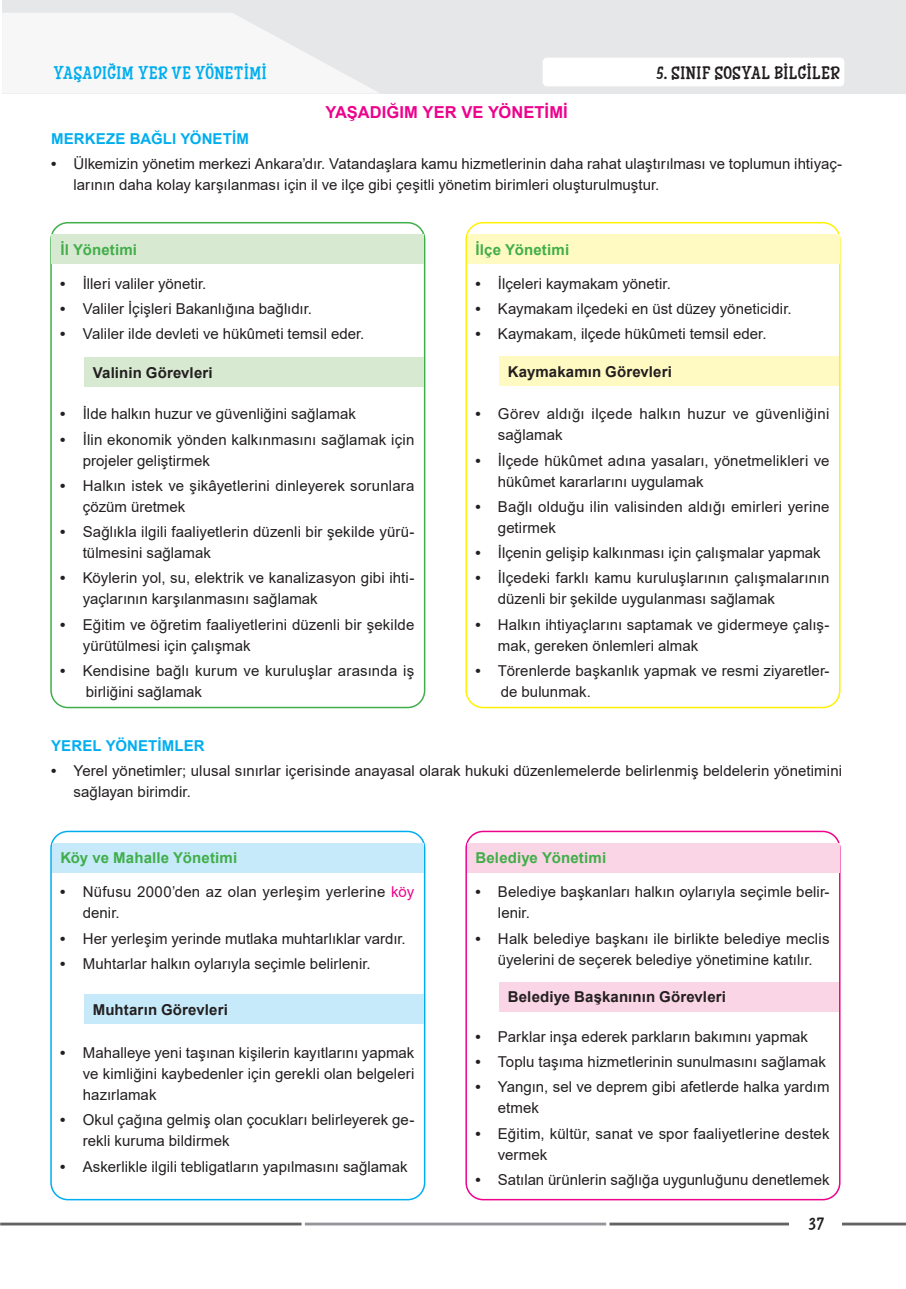
<style>
.page{position:relative;width:906px;height:1289px;background:#fff}
.page>*{position:absolute;margin:0;border:0;box-sizing:border-box;transform-origin:0 0}
.t1{font:700 18px "i Ciel Cucho";color:#231f20}
.t2{font:700 18px "i Ciel Cucho";color:#00aeef}
.t3{font:700 16.5px "Arial";letter-spacing:.005em;color:#ed028c}
.t4{font:15px/21px "Arial";letter-spacing:.005em;color:#231f20}
.t5{font:700 15px "Arial";letter-spacing:.01em;color:#231f20}
.t6{font:700 15px "Arial";letter-spacing:.01em;color:#40ae49}
.t7{font:700 15px "Arial";letter-spacing:.01em;color:#00aeef}
.s1{font-weight:700}
.s2{color:#ed028c}
</style>
<div class="page">
<hr style="left:609px;top:1222px;width:297px;height:3px;background:#636366">
<hr style="left:305px;top:1222px;width:301px;height:3px;background:#939598">
<hr style="left:0;top:1222px;width:301px;height:3px;background:#636366">
<div style="left:2px;top:0;width:904px;height:94px;background:#e6e7e9"></div>
<svg style="left:2px;top:13px;width:376px;height:80px"></svg>
<div style="left:542px;top:58px;width:302px;height:28px;background:#fff;border-radius:4px"></div>
<div style="left:789px;top:1210px;width:53px;height:26px;background:#fff"></div>
<div style="left:50px;top:222px;width:375px;height:486px;border:2px solid #40ae49;border-radius:17px"></div>
<div style="left:50px;top:830px;width:375px;height:370px;border:2px solid #00aeef;border-radius:17px"></div>
<div style="left:465px;top:222px;width:375px;height:486px;border:2px solid #fff101;border-radius:17px"></div>
<div style="left:465px;top:830px;width:375px;height:370px;border:2px solid #ed028c;border-radius:17px"></div>
<div style="left:52px;top:234px;width:372px;height:30px;background:#d8e9d2"></div>
<div style="left:52px;top:843px;width:372px;height:29px;background:#c6eafa"></div>
<div style="left:467px;top:234px;width:372px;height:30px;background:#fffac1"></div>
<div style="left:467px;top:843px;width:372px;height:29px;background:#fad5e5"></div>
<div style="left:84px;top:357px;width:340px;height:30px;background:#d8e9d2"></div>
<div style="left:84px;top:994px;width:340px;height:29px;background:#c6eafa"></div>
<div style="left:499px;top:357px;width:340px;height:29px;background:#fffac1"></div>
<div style="left:499px;top:982px;width:340px;height:29px;background:#fad5e5"></div>
<p class="t2" style="left:53px;top:59px;width:215px">YAŞADIĞIM YER VE YÖNETİMİ</p>
<p class="t3" style="left:325px;top:101px;width:244px">YAŞADIĞIM YER VE YÖNETİMİ</p>
<p class="t1" style="left:656px;top:59px;width:185px">5. SINIF SOSYAL BİLGİLER</p>
<p class="t7" style="left:51px;top:128px;width:199px">MERKEZE BAĞLI YÖNETİM</p>
<p class="t4" style="left:74px;top:153px;width:770px;text-indent:-22px"><span class="s1">•</span> Ülkemizin yönetim merkezi Ankara’dır. Vatandaşlara kamu hizmetlerinin daha rahat ulaştırılması ve toplumun ihtiyaç&shy;larının daha kolay karşılanması için il ve ilçe gibi çeşitli yönetim birimleri oluşturulmuştur.</p>
<p class="t6" style="left:60px;top:239px;width:78px">İl Yönetimi</p>
<p class="t4" style="left:60px;top:273px;width:148px"><span class="s1">•</span> İlleri valiler yönetir.</p>
<p class="t4" style="left:60px;top:298px;width:253px"><span class="s1">•</span> Valiler İçişleri Bakanlığına bağlıdır.</p>
<p class="t4" style="left:60px;top:323px;width:306px"><span class="s1">•</span> Valiler ilde devleti ve hükûmeti temsil eder.</p>
<p class="t5" style="left:93px;top:362px;width:122px">Valinin Görevleri</p>
<p class="t4" style="left:60px;top:403px;width:297px"><span class="s1">•</span> İlde halkın huzur ve güvenliğini sağlamak</p>
<p class="t4" style="left:83px;top:428px;width:333px;text-indent:-22px"><span class="s1">•</span> İlin ekonomik yönden kalkınmasını sağlamak için projeler geliştirmek</p>
<p class="t4" style="left:83px;top:475px;width:333px;text-indent:-22px"><span class="s1">•</span> Halkın istek ve şikâyetlerini dinleyerek sorunlara çözüm üretmek</p>
<p class="t4" style="left:83px;top:521px;width:333px;text-indent:-22px"><span class="s1">•</span> Sağlıkla ilgili faaliyetlerin düzenli bir şekilde yürü&shy;tülmesini sağlamak</p>
<p class="t4" style="left:83px;top:567px;width:333px;text-indent:-22px"><span class="s1">•</span> Köylerin yol, su, elektrik ve kanalizasyon gibi ihti&shy;yaçlarının karşılanmasını sağlamak</p>
<p class="t4" style="left:83px;top:613px;width:333px;text-indent:-22px"><span class="s1">•</span> Eğitim ve öğretim faaliyetlerini düzenli bir şekilde yürütülmesi için çalışmak</p>
<p class="t4" style="left:86px;top:660px;width:330px;text-indent:-26px"><span class="s1">•</span> Kendisine bağlı kurum ve kuruluşlar arasında iş birliğini sağlamak</p>
<p class="t6" style="left:475px;top:239px;width:95px">İlçe Yönetimi</p>
<p class="t4" style="left:475px;top:273px;width:197px"><span class="s1">•</span> İlçeleri kaymakam yönetir.</p>
<p class="t4" style="left:475px;top:298px;width:318px"><span class="s1">•</span> Kaymakam ilçedeki en üst düzey yöneticidir.</p>
<p class="t4" style="left:475px;top:323px;width:292px"><span class="s1">•</span> Kaymakam, ilçede hükûmeti temsil eder.</p>
<p class="t5" style="left:508px;top:361px;width:166px">Kaymakamın Görevleri</p>
<p class="t4" style="left:498px;top:403px;width:333px;text-indent:-22px"><span class="s1">•</span> Görev aldığı ilçede halkın huzur ve güvenliğini sağlamak</p>
<p class="t4" style="left:498px;top:449px;width:333px;text-indent:-22px"><span class="s1">•</span> İlçede hükûmet adına yasaları, yönetmelikleri ve hükûmet kararlarını uygulamak</p>
<p class="t4" style="left:498px;top:496px;width:333px;text-indent:-22px"><span class="s1">•</span> Bağlı olduğu ilin valisinden aldığı emirleri yerine getirmek</p>
<p class="t4" style="left:475px;top:542px;width:347px"><span class="s1">•</span> İlçenin gelişip kalkınması için çalışmalar yapmak</p>
<p class="t4" style="left:498px;top:567px;width:333px;text-indent:-22px"><span class="s1">•</span> İlçedeki farklı kamu kuruluşlarının çalışmalarının düzenli bir şekilde uygulanması sağlamak</p>
<p class="t4" style="left:498px;top:613px;width:333px;text-indent:-22px"><span class="s1">•</span> Halkın ihtiyaçlarını saptamak ve gidermeye çalış&shy;mak, gereken önlemleri almak</p>
<p class="t4" style="left:501px;top:660px;width:330px;text-indent:-26px"><span class="s1">•</span> Törenlerde başkanlık yapmak ve resmi ziyaretler&shy;de bulunmak.</p>
<p class="t7" style="left:51px;top:735px;width:155px">YEREL YÖNETİMLER</p>
<p class="t4" style="left:74px;top:760px;width:770px;text-indent:-22px"><span class="s1">•</span> Yerel yönetimler; ulusal sınırlar içerisinde anayasal olarak hukuki düzenlemelerde belirlenmiş beldelerin yönetimini sağlayan birimdir.</p>
<p class="t6" style="left:60px;top:847px;width:178px">Köy ve Mahalle Yönetimi</p>
<p class="t4" style="left:83px;top:881px;width:333px;text-indent:-22px"><span class="s1">•</span> Nüfusu 2000’den az olan yerleşim yerlerine <span class="s2">köy </span>denir.</p>
<p class="t4" style="left:60px;top:927px;width:347px"><span class="s1">•</span> Her yerleşim yerinde mutlaka muhtarlıklar vardır.</p>
<p class="t4" style="left:60px;top:953px;width:312px"><span class="s1">•</span> Muhtarlar halkın oylarıyla seçimle belirlenir.</p>
<p class="t5" style="left:93px;top:998px;width:137px">Muhtarın Görevleri</p>
<p class="t4" style="left:83px;top:1042px;width:333px;text-align:justify;text-indent:-22px"><span class="s1">•</span> Mahalleye yeni taşınan kişilerin kayıtlarını yapmak ve kimliğini kaybedenler için gerekli olan belgeleri hazırlamak</p>
<p class="t4" style="left:83px;top:1109px;width:333px;text-indent:-22px"><span class="s1">•</span> Okul çağına gelmiş olan çocukları belirleyerek ge&shy;rekli kuruma bildirmek</p>
<p class="t4" style="left:60px;top:1155px;width:349px"><span class="s1">•</span> Askerlikle ilgili tebligatların yapılmasını sağlamak</p>
<p class="t6" style="left:475px;top:847px;width:132px">Belediye Yönetimi</p>
<p class="t4" style="left:498px;top:881px;width:333px;text-indent:-22px"><span class="s1">•</span> Belediye başkanları halkın oylarıyla seçimle belir&shy;lenir.</p>
<p class="t4" style="left:475px;top:927px;width:355px;text-align:center"><span class="s1">•</span> Halk belediye başkanı ile birlikte belediye meclis üyelerini de seçerek belediye yönetimine katılır.</p>
<p class="t5" style="left:508px;top:986px;width:220px">Belediye Başkanının Görevleri</p>
<p class="t4" style="left:475px;top:1025px;width:334px"><span class="s1">•</span> Parklar inşa ederek parkların bakımını yapmak</p>
<p class="t4" style="left:475px;top:1051px;width:352px"><span class="s1">•</span> Toplu taşıma hizmetlerinin sunulmasını sağlamak</p>
<p class="t4" style="left:498px;top:1076px;width:333px;text-indent:-22px"><span class="s1">•</span> Yangın, sel ve deprem gibi afetlerde halka yardım etmek</p>
<p class="t4" style="left:498px;top:1122px;width:333px;text-indent:-22px"><span class="s1">•</span> Eğitim, kültür, sanat ve spor faaliyetlerine destek vermek</p>
<p class="t4" style="left:475px;top:1168px;width:355px"><span class="s1">•</span> Satılan ürünlerin sağlığa uygunluğunu denetlemek</p>
<p class="t1" style="left:808px;top:1210px;width:17px">37</p>
</div>
